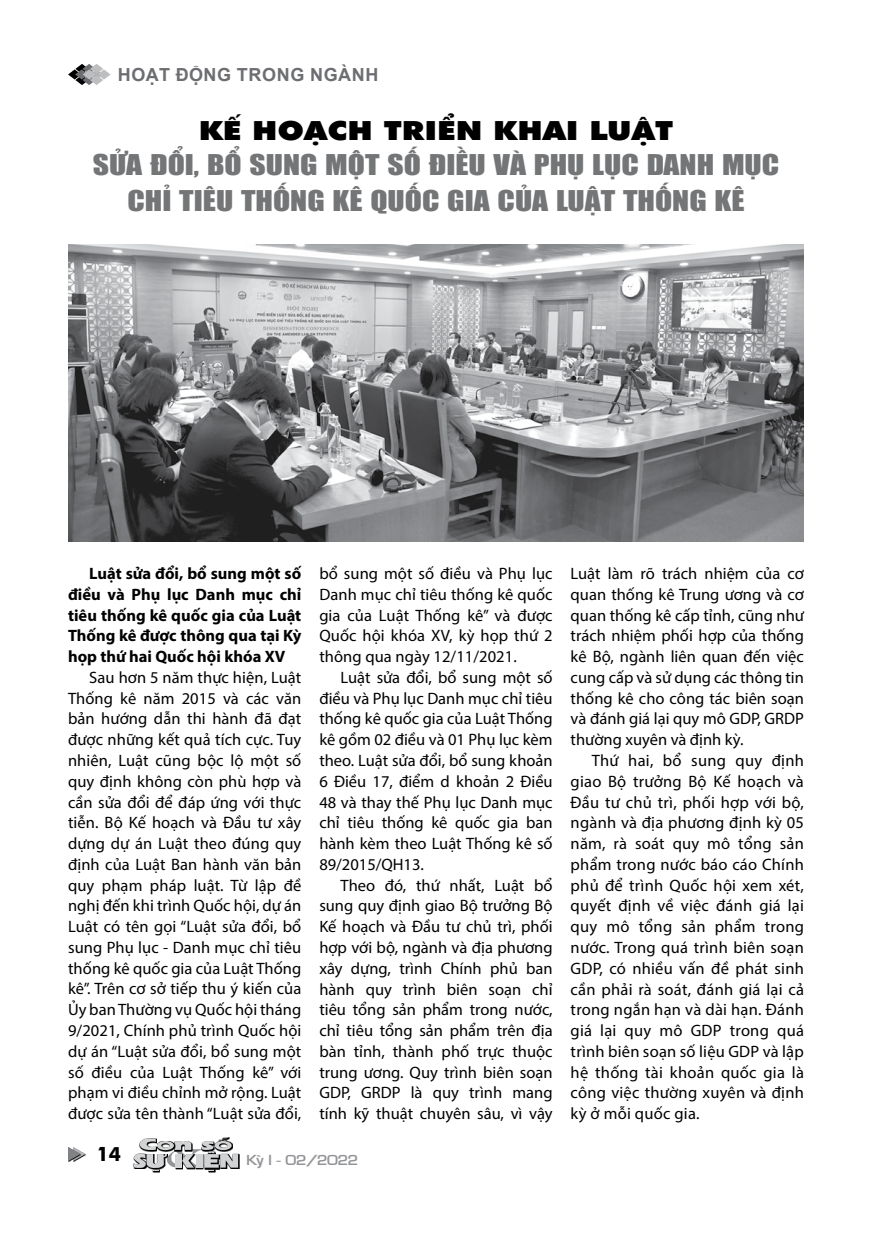
<style>
.page{position:relative;width:872px;height:1234px;background:#fff}
.page>*{position:absolute;margin:0;border:0;box-sizing:border-box;transform-origin:0 0}
.t1{font:26.4px/35.2px "UTM Impact";color:#737577;text-align:center;scale:1.19 1}
.t2{font:26.4px "UTM Futura Extra";color:#000;scale:1.19 1}
.t3{font:700 19.5px "Futura";color:#000}
.t4{font:700 18px "Arial";letter-spacing:.035em;color:#6d6e71}
.t5{font:16.5px/20.7px "Myriad Pro";color:#000;text-align:justify}
.t6{font:700 16.5px/20.7px "Myriad Pro";color:#000;text-align:justify}
.t7{font:13.5px "VNI Eurasia Bold";color:#939598;scale:1.1 1}
</style>
<div class="page">
<svg style="left:68px;top:64px;width:43px;height:21px"></svg>
<svg style="left:68px;top:1147px;width:17px;height:13px"></svg>
<svg style="left:238px;top:1153px;width:1px;height:15px"></svg>
<svg style="left:133px;top:1137px;width:105px;height:34px"></svg>
<img style="left:68px;top:244px;width:736px;height:297px">
<p class="t4" style="left:118px;top:62px;width:262px">HOẠT ĐỘNG TRONG NGÀNH</p>
<h1 class="t2" style="left:199px;top:112px;width:400px">KẾ HOẠCH TRIỂN KHAI LUẬT</h1>
<h1 class="t1" style="left:93px;top:146px;width:578px">SỬA ĐỔI, BỔ SUNG MỘT SỐ ĐIỀU VÀ PHỤ LỤC DANH MỤC<br>CHỈ TIÊU THỐNG KÊ QUỐC GIA CỦA LUẬT THỐNG KÊ</h1>
<p class="t6" style="left:68px;top:562px;width:235px;text-indent:21px">Luật sửa đổi, bổ sung một số điều và Phụ lục Danh mục chỉ tiêu thống kê quốc gia của Luật Thống kê được thông qua tại Kỳ họp thứ hai Quốc hội khóa XV</p>
<p class="t5" style="left:68px;top:666px;width:235px;text-indent:21px">Sau hơn 5 năm thực hiện, Luật Thống kê năm 2015 và các văn bản hướng dẫn thi hành đã đạt được những kết quả tích cực. Tuy nhiên, Luật cũng bộc lộ một số quy định không còn phù hợp và cần sửa đổi để đáp ứng với thực tiễn. Bộ Kế hoạch và Đầu tư xây dựng dự án Luật theo đúng quy định của Luật Ban hành văn bản quy phạm pháp luật. Từ lập đề nghị đến khi trình Quốc hội, dự án Luật có tên gọi “Luật sửa đổi, bổ sung Phụ lục - Danh mục chỉ tiêu thống kê quốc gia của Luật Thống kê”. Trên cơ sở tiếp thu ý kiến của Ủy ban Thường vụ Quốc hội tháng 9/2021, Chính phủ trình Quốc hội dự án “Luật sửa đổi, bổ sung một số điều của Luật Thống kê” với phạm vi điều chỉnh mở rộng. Luật được sửa tên thành “Luật sửa đổi,</p>
<p class="t5" style="left:319px;top:562px;width:235px">bổ sung một số điều và Phụ lục Danh mục chỉ tiêu thống kê quốc gia của Luật Thống kê” và được Quốc hội khóa XV, kỳ họp thứ 2 thông qua ngày 12/11/2021.</p>
<p class="t5" style="left:319px;top:666px;width:235px;text-indent:21px">Luật sửa đổi, bổ sung một số điều và Phụ lục Danh mục chỉ tiêu thống kê quốc gia của Luật Thống kê gồm 02 điều và 01 Phụ lục kèm theo. Luật sửa đổi, bổ sung khoản 6 Điều 17, điểm d khoản 2 Điều 48 và thay thế Phụ lục Danh mục chỉ tiêu thống kê quốc gia ban hành kèm theo Luật Thống kê số 89/2015/QH13.</p>
<p class="t5" style="left:319px;top:874px;width:235px;text-indent:21px">Theo đó, thứ nhất, Luật bổ sung quy định giao Bộ trưởng Bộ Kế hoạch và Đầu tư chủ trì, phối hợp với bộ, ngành và địa phương xây dựng, trình Chính phủ ban hành quy trình biên soạn chỉ tiêu tổng sản phẩm trong nước, chỉ tiêu tổng sản phẩm trên địa bàn tỉnh, thành phố trực thuộc trung ương. Quy trình biên soạn GDP, GRDP là quy trình mang tính kỹ thuật chuyên sâu, vì vậy</p>
<p class="t3" style="left:97px;top:1139px;width:26px">14</p>
<p class="t7" style="left:247px;top:1150px;width:103px">KyøI - 02/2022</p>
<p class="t5" style="left:570px;top:562px;width:235px">Luật làm rõ trách nhiệm của cơ quan thống kê Trung ương và cơ quan thống kê cấp tỉnh, cũng như trách nhiệm phối hợp của thống kê Bộ, ngành liên quan đến việc cung cấp và sử dụng các thông tin thống kê cho công tác biên soạn và đánh giá lại quy mô GDP, GRDP thường xuyên và định kỳ.</p>
<p class="t5" style="left:570px;top:749px;width:235px;text-indent:21px">Thứ hai, bổ sung quy định giao Bộ trưởng Bộ Kế hoạch và Đầu tư chủ trì, phối hợp với bộ, ngành và địa phương định kỳ 05 năm, rà soát quy mô tổng sản phẩm trong nước báo cáo Chính phủ để trình Quốc hội xem xét, quyết định về việc đánh giá lại quy mô tổng sản phẩm trong nước. Trong quá trình biên soạn GDP, có nhiều vấn đề phát sinh cần phải rà soát, đánh giá lại cả trong ngắn hạn và dài hạn. Đánh giá lại quy mô GDP trong quá trình biên soạn số liệu GDP và lập hệ thống tài khoản quốc gia là công việc thường xuyên và định kỳ ở mỗi quốc gia.</p>
</div>
